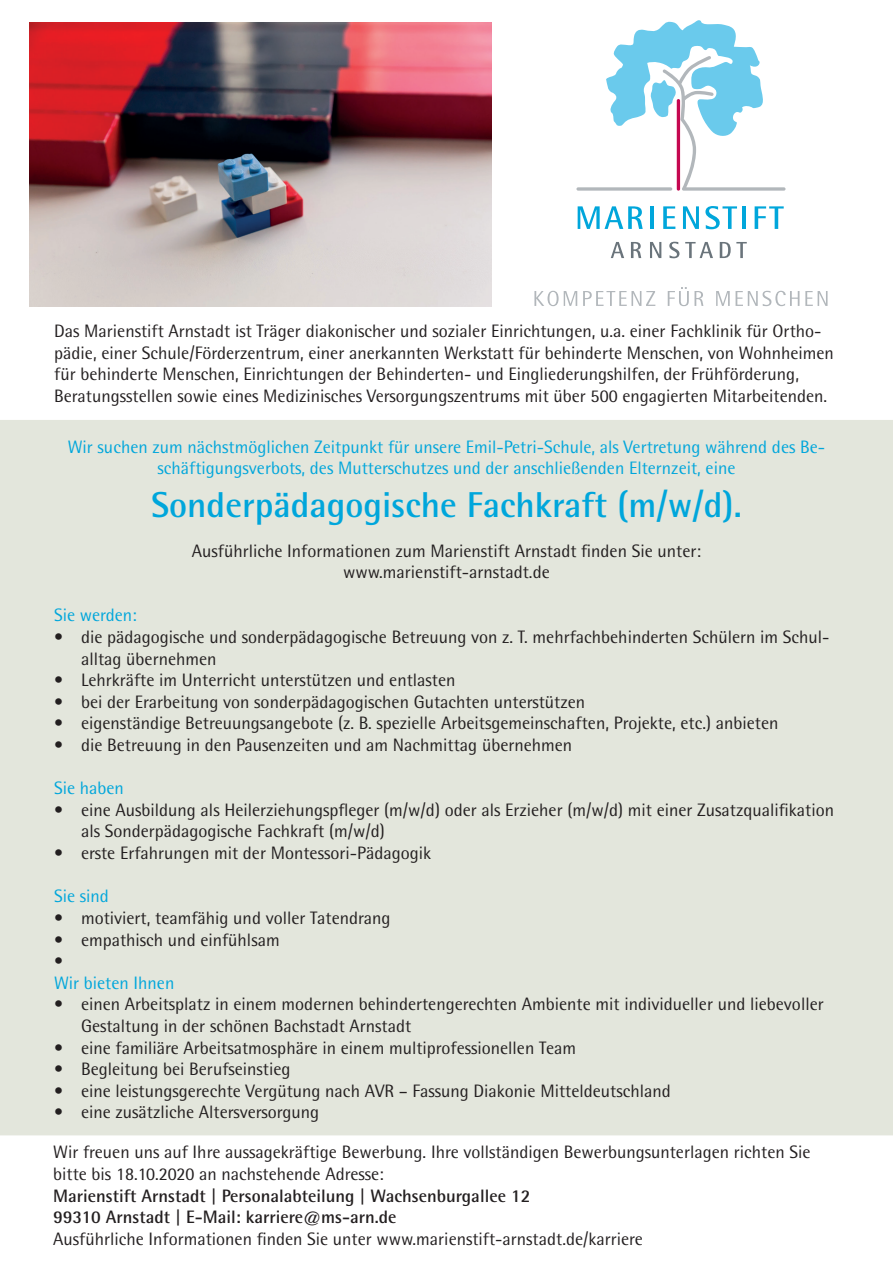
<style>
.page{position:relative;width:893px;height:1263px;background:#fff}
.page>*{position:absolute;margin:0;border:0;box-sizing:border-box;transform-origin:0 0}
.t1{font:700 36px "Rotis Semi Sans";color:#00a6db}
.t2{font:18px/21.6px "Rotis Semi Sans";color:#231f20}
.t3{font:18px/21.6px "Rotis Semi Sans";color:#00a6db;text-align:center}
.t4{font:700 18px/21.6px "Rotis Semi Sans";color:#231f20}
</style>
<div class="page">
<div style="left:0;top:421px;width:893px;height:714px;background:#e3e6dc"></div>
<svg style="left:578px;top:206px;width:65px;height:23px"></svg>
<hr style="left:650px;top:206px;width:4px;height:23px;background:#00a6db">
<svg style="left:663px;top:206px;width:12px;height:23px"></svg>
<svg style="left:683px;top:206px;width:16px;height:23px"></svg>
<svg style="left:705px;top:206px;width:32px;height:23px"></svg>
<hr style="left:742px;top:206px;width:4px;height:23px;background:#00a6db">
<svg style="left:755px;top:206px;width:29px;height:23px"></svg>
<svg style="left:611px;top:242px;width:13px;height:16px"></svg>
<svg style="left:631px;top:242px;width:10px;height:16px"></svg>
<svg style="left:650px;top:242px;width:11px;height:16px"></svg>
<svg style="left:669px;top:242px;width:10px;height:16px"></svg>
<svg style="left:685px;top:242px;width:28px;height:16px"></svg>
<svg style="left:720px;top:242px;width:27px;height:16px"></svg>
<svg style="left:576px;top:187px;width:96px;height:4px"></svg>
<svg style="left:606px;top:20px;width:179px;height:171px"></svg>
<svg style="left:534px;top:291px;width:43px;height:15px"></svg>
<svg style="left:583px;top:291px;width:72px;height:15px"></svg>
<svg style="left:668px;top:287px;width:35px;height:19px"></svg>
<svg style="left:716px;top:291px;width:14px;height:15px"></svg>
<svg style="left:736px;top:291px;width:63px;height:15px"></svg>
<svg style="left:805px;top:291px;width:22px;height:15px"></svg>
<img style="left:30px;top:22px;width:461px;height:284px">
<p class="t2" style="left:54px;top:320px;width:781px">Das Marienstift Arnstadt ist Träger diakonischer und sozialer Einrichtungen, u.a. einer Fachklinik für Ortho&shy;pädie, einer Schule/Förderzentrum, einer anerkannten Werkstatt für behinderte Menschen, von Wohnheimen für behinderte Menschen, Einrichtungen der Behinderten- und Eingliederungshilfen, der Frühförderung, Beratungsstellen sowie eines Medizinisches Versorgungszentrums mit über 500 engagierten Mitarbeitenden.</p>
<p class="t3" style="left:68px;top:436px;width:759px">Wir suchen zum nächstmöglichen Zeitpunkt für unsere Emil-Petri-Schule, als Vertretung während des Be&shy;schäftigungsverbots, des Mutterschutzes und der anschließenden Elternzeit, eine</p>
<h1 class="t1" style="left:151px;top:483px;width:592px">Sonderpädagogische Fachkraft (m/w/d).</h1>
<p class="t2" style="left:192px;top:540px;width:511px;text-align:center">Ausführliche Informationen zum Marienstift Arnstadt finden Sie unter: www.marienstift-arnstadt.de</p>
<p class="t3" style="left:54px;top:604px;width:84px">Sie werden:</p>
<p class="t2" style="left:81px;top:626px;width:750px;text-indent:-27px">• die pädagogische und sonderpädagogische Betreuung von z. T. mehrfachbehinderten Schülern im Schul&shy;alltag übernehmen</p>
<p class="t2" style="left:54px;top:669px;width:403px">• Lehrkräfte im Unterricht unterstützen und entlasten</p>
<p class="t2" style="left:54px;top:691px;width:533px">• bei der Erarbeitung von sonderpädagogischen Gutachten unterstützen</p>
<p class="t2" style="left:54px;top:712px;width:726px">• eigenständige Betreuungsangebote (z. B. spezielle Arbeitsgemeinschaften, Projekte, etc.) anbieten</p>
<p class="t2" style="left:54px;top:734px;width:520px">• die Betreuung in den Pausenzeiten und am Nachmittag übernehmen</p>
<p class="t3" style="left:54px;top:777px;width:71px">Sie haben</p>
<p class="t2" style="left:81px;top:799px;width:754px;text-indent:-27px">• eine Ausbildung als Heilerziehungspfleger (m/w/d) oder als Erzieher (m/w/d) mit einer Zusatzqualifikation als Sonderpädagogische Fachkraft (m/w/d)</p>
<p class="t2" style="left:54px;top:842px;width:379px">• erste Erfahrungen mit der Montessori-Pädagogik</p>
<p class="t3" style="left:54px;top:885px;width:56px">Sie sind</p>
<p class="t2" style="left:54px;top:907px;width:338px">• motiviert, teamfähig und voller Tatendrang</p>
<p class="t2" style="left:54px;top:928px;width:227px">• empathisch und einfühlsam •</p>
<p class="t3" style="left:54px;top:972px;width:122px">Wir bieten Ihnen</p>
<p class="t2" style="left:81px;top:993px;width:744px;text-indent:-27px">• einen Arbeitsplatz in einem modernen behindertengerechten Ambiente mit individueller und liebevoller<br>Gestaltung in der schönen Bachstadt Arnstadt</p>
<p class="t2" style="left:54px;top:1036px;width:524px">• eine familiäre Arbeitsatmosphäre in einem multiprofessionellen Team</p>
<p class="t2" style="left:54px;top:1058px;width:238px">• Begleitung bei Berufseinstieg</p>
<p class="t2" style="left:54px;top:1080px;width:618px">• eine leistungsgerechte Vergütung nach AVR – Fassung Diakonie Mitteldeutschland</p>
<p class="t2" style="left:54px;top:1101px;width:267px">• eine zusätzliche Altersversorgung</p>
<p class="t2" style="left:53px;top:1141px;width:759px">Wir freuen uns auf Ihre aussagekräftige Bewerbung. Ihre vollständigen Bewerbungsunterlagen richten Sie bitte bis 18.10.2020 an nachstehende Adresse:</p>
<p class="t4" style="left:53px;top:1184px;width:479px">Marienstift Arnstadt | Personalabteilung | Wachsenburgallee 12<br>99310 Arnstadt | E-Mail: karriere@ms-arn.de</p>
<p class="t2" style="left:53px;top:1228px;width:591px">Ausführliche Informationen finden Sie unter www.marienstift-arnstadt.de/karriere</p>
</div>
